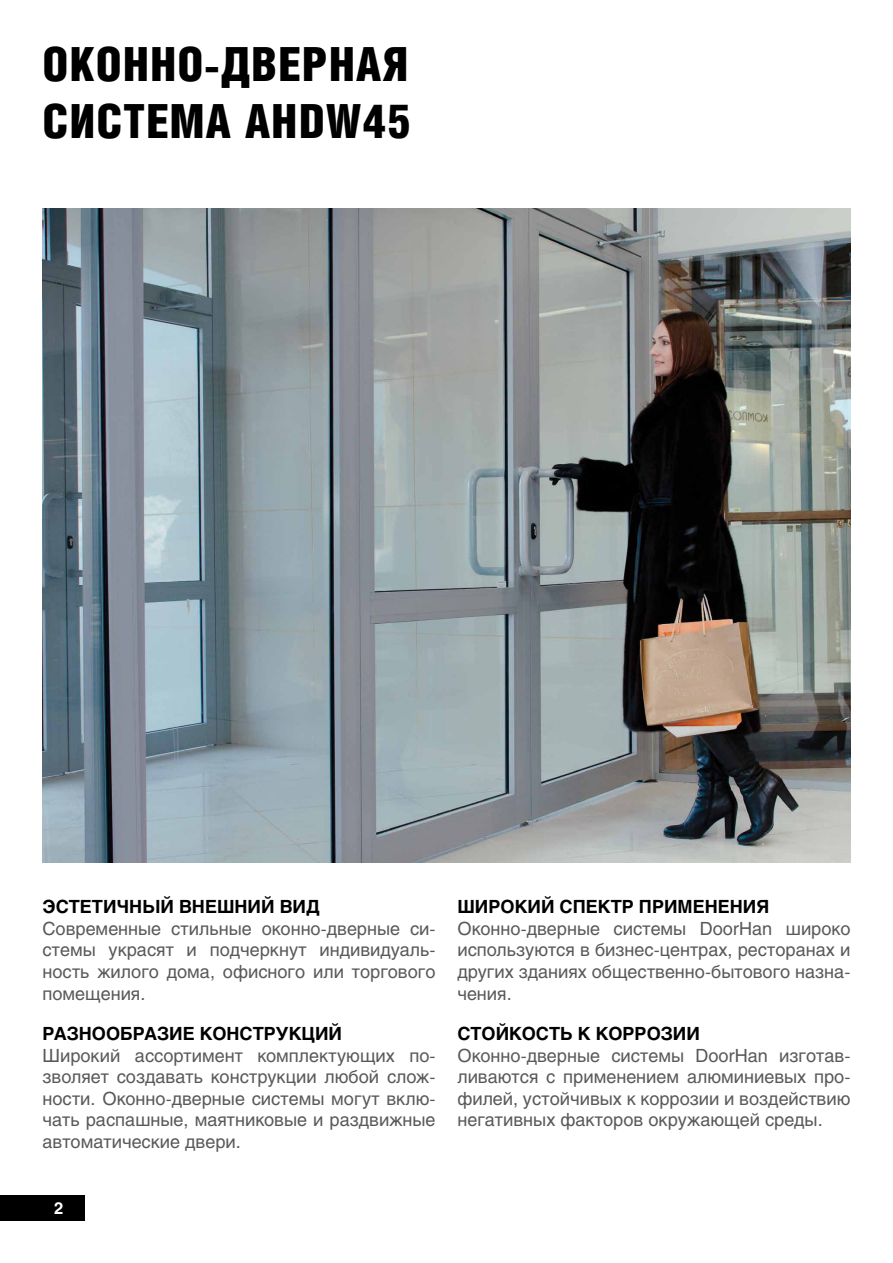
<style>
.page{position:relative;width:893px;height:1263px;background:#fff}
.page>*{position:absolute;margin:0;border:0;box-sizing:border-box;transform-origin:0 0}
.t1{font:900 47.25px/56.7px "Helios Cond";letter-spacing:.02em;color:#000}
.t2{font:18px/21.6px "Helios";color:#58595b;text-align:justify}
.t3{font:700 18px "Helios";color:#000}
.t4{font:700 16.5px "Helios";color:#fff}
</style>
<div class="page">
<div style="left:0;top:1195px;width:85px;height:26px;background:#000"></div>
<img style="left:43px;top:208px;width:807px;height:654px">
<h1 class="t1" style="left:43px;top:35px;width:370px">оконно-двернАЯ система AHDW45</h1>
<p class="t3" style="left:43px;top:896px;width:279px">эстетичный внешний вид</p>
<p class="t2" style="left:43px;top:917px;width:395px">Современные стильные оконно-дверные си&shy;стемы украсят и подчеркнут индивидуаль&shy;ность жилого дома, офисного или торгового помещения.</p>
<p class="t3" style="left:43px;top:1023px;width:301px">разнообразие конструкций</p>
<p class="t2" style="left:43px;top:1044px;width:395px">Широкий ассортимент комплектующих по&shy;зволяет создавать конструкции любой слож&shy;ности. Оконно-дверные системы могут вклю&shy;чать распашные, маятниковые и раздвижные автоматические двери.</p>
<p class="t4" style="left:54px;top:1199px;width:11px">2</p>
<p class="t3" style="left:457px;top:896px;width:313px">широкий спектр применения</p>
<p class="t2" style="left:457px;top:917px;width:395px">Оконно-дверные системы DoorHan широко используются в бизнес-центрах, ресторанах и других зданиях общественно-бытового назна&shy;чения.</p>
<p class="t3" style="left:457px;top:1023px;width:244px">стойкость к коррозии</p>
<p class="t2" style="left:457px;top:1044px;width:395px">Оконно-дверные системы DoorHan изготав&shy;ливаются с применением алюминиевых про&shy;филей, устойчивых к коррозии и воздействию негативных факторов окружающей среды.</p>
</div>
